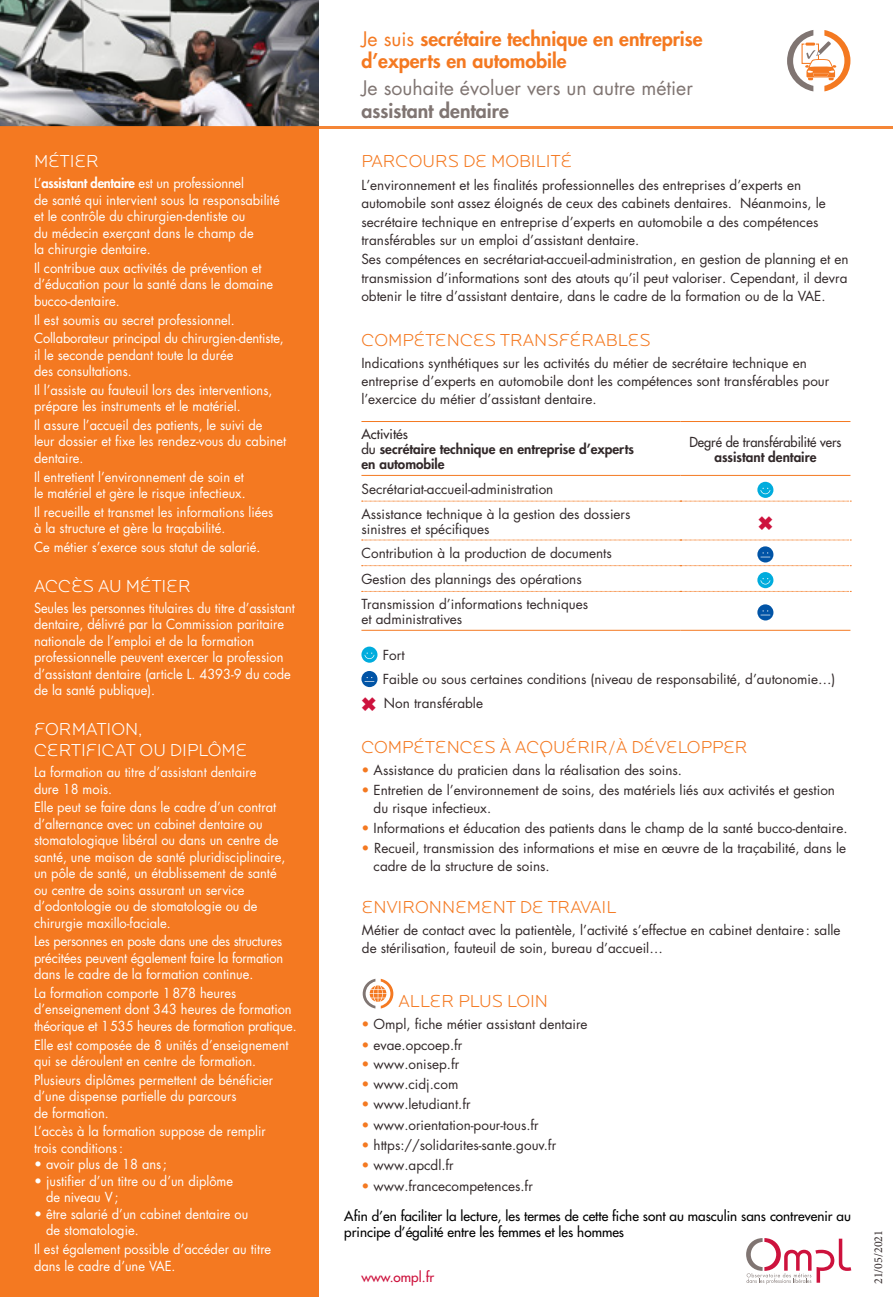
<style>
.page{position:relative;width:893px;height:1297px;background:#fff}
.page>*{position:absolute;margin:0;border:0;box-sizing:border-box;transform-origin:0 0}
.GRAND_TITRE_orange{font:800 19.5px/22.5px "Futura Std";color:#f47921}
.GRAND_TITRE_gris{font:19.5px/22.5px "Futura Std";color:#807572}
.TEXTE{font:300 18px "Locator Display";color:#f47921}
._2_TITRE_blanc{font:300 18px/21px "Locator Display";color:#fff}
._1_TITRE{font:300 18px "Locator Display";color:#f47921}
.TEXTE_blanc{font:13.5px/16.5px "Futura Std";color:#fff;scale:.95 1}
.TEXTE-2{font:13.5px/18.6px "Futura Std";color:#32292a}
.TEXTE-3{font:13.5px/16.5px "Futura Std";color:#fff;scale:.95 1}
.TEXTE_tableau_fag{font:13.5px/15px "Futura Std";color:#32292a}
.t1{font:500 13.5px/16.2px "Futura Std";color:#000}
.TEXTE_blanc-2{font:13.5px/16.5px "Futura Std";color:#fff}
.TITRE_tableau_fag{font:800 13.5px/15px "Futura Std";color:#32292a}
.TEXTE_tableau_centre{font:500 13.5px/15px "Futura Std";color:#32292a;text-align:center;scale:.95 1}
.t2{font:500 13.5px "Futura Std";color:#cd123d}
.t3{font:12px "Minion Pro";color:#32292a}
.s1{font-weight:800}
.s2{font-weight:400}
.s3{font-weight:500}
.s4{color:#cd123d}
.s5{color:#f47921}
</style>
<div class="page">
<img style="left:0;top:0;width:319px;height:126px">
<div style="left:0;top:128px;width:319px;height:1169px;background:#f47921"></div>
<svg style="left:746px;top:1238px;width:105px;height:46px"></svg>
<hr style="left:0;top:126px;width:893px;height:3px;background:#f47921">
<hr style="left:361px;top:475px;width:319px;height:1px;background:#f47921">
<hr style="left:680px;top:421px;width:170px;height:1px;background:#f47921">
<hr style="left:680px;top:475px;width:170px;height:1px;background:#f47921">
<hr style="left:680px;top:630px;width:170px;height:1px;background:#f47921">
<hr style="left:361px;top:421px;width:319px;height:1px;background:#f47921">
<hr style="left:361px;top:630px;width:319px;height:1px;background:#f47921">
<svg style="left:362px;top:482px;width:489px;height:20px"></svg>
<svg style="left:362px;top:540px;width:489px;height:26px"></svg>
<svg style="left:362px;top:572px;width:489px;height:20px"></svg>
<svg style="left:757px;top:604px;width:16px;height:16px"></svg>
<svg style="left:361px;top:647px;width:16px;height:16px"></svg>
<svg style="left:361px;top:671px;width:16px;height:16px"></svg>
<svg style="left:363px;top:979px;width:30px;height:29px"></svg>
<svg style="left:787px;top:30px;width:63px;height:61px"></svg>
<p class="_2_TITRE_blanc" style="left:34px;top:150px;width:67px">MÉTIER</p>
<p class="TEXTE_blanc" style="left:34px;top:175px;width:260px">L’<span class="s1">assistant dentaire</span> est un professionnel<br>de santé qui intervient sous la responsabilité et le contrôle du chirurgien-dentiste ou<br>du médecin exerçant dans le champ de<br>la chirurgie dentaire.</p>
<p class="TEXTE_blanc" style="left:34px;top:260px;width:253px">Il contribue aux activités de prévention et d’éducation pour la santé dans le domaine bucco-dentaire.</p>
<p class="TEXTE_blanc" style="left:34px;top:311px;width:213px">Il est soumis au secret professionnel.</p>
<p class="TEXTE_blanc" style="left:34px;top:330px;width:264px">Collaborateur principal du chirurgien-dentiste, il le seconde pendant toute la durée<br>des consultations.</p>
<p class="TEXTE_blanc" style="left:34px;top:382px;width:252px">Il l’assiste au fauteuil lors des interventions, prépare les instruments et le matériel.</p>
<p class="TEXTE_blanc" style="left:34px;top:417px;width:267px">Il assure l’accueil des patients, le suivi de leur dossier et fixe les rendez-vous du cabinet dentaire.</p>
<p class="TEXTE_blanc" style="left:34px;top:468px;width:224px">Il entretient l’environnement de soin et le matériel et gère le risque infectieux.</p>
<p class="TEXTE_blanc" style="left:34px;top:504px;width:253px">Il recueille et transmet les informations liées à la structure et gère la traçabilité.</p>
<p class="TEXTE_blanc" style="left:34px;top:539px;width:240px">Ce métier s’exerce sous statut de salarié.</p>
<p class="_2_TITRE_blanc" style="left:34px;top:575px;width:158px">ACCÈS AU MÉTIER</p>
<p class="TEXTE-3" style="left:34px;top:600px;width:276px">Seules les personnes titulaires du titre d’assistant dentaire, délivré par la Commission paritaire nationale de l’emploi et de la formation professionnelle peuvent exercer la profession d’assistant dentaire (article L. 4393-9 du code de la santé publique).</p>
<p class="_2_TITRE_blanc" style="left:34px;top:718px;width:215px">FORMATION,<br>CERTIFICAT OU DIPLÔME</p>
<p class="TEXTE_blanc" style="left:34px;top:764px;width:236px">La formation au titre d’assistant dentaire dure 18 mois.</p>
<p class="TEXTE_blanc" style="left:34px;top:799px;width:266px">Elle peut se faire dans le cadre d’un contrat d’alternance avec un cabinet dentaire ou stomatologique libéral ou dans un centre de santé, une maison de santé pluridisciplinaire, un pôle de santé, un établissement de santé ou centre de soins assurant un service d’odontologie ou de stomatologie ou de chirurgie maxillo-faciale.</p>
<p class="TEXTE_blanc" style="left:34px;top:933px;width:264px;text-align:justify">Les personnes en poste dans une des structures précitées peuvent également faire la formation dans le cadre de la formation continue.</p>
<p class="TEXTE_blanc" style="left:34px;top:985px;width:278px">La formation comporte 1878 heures d’enseignement dont 343 heures de formation théorique et 1535 heures de formation pratique.</p>
<p class="TEXTE_blanc" style="left:34px;top:1036px;width:269px">Elle est composée de 8 unités d’enseignement qui se déroulent en centre de formation.</p>
<p class="TEXTE_blanc" style="left:34px;top:1072px;width:253px">Plusieurs diplômes permettent de bénéficier d’une dispense partielle du parcours<br>de formation.</p>
<p class="TEXTE_blanc" style="left:34px;top:1123px;width:245px">L’accès à la formation suppose de remplir trois conditions:</p>
<p class="TEXTE_blanc-2" style="left:34px;top:1156px;width:134px">• avoir plus de 18 ans;</p>
<p class="TEXTE_blanc-2" style="left:46px;top:1173px;width:188px;text-indent:-12px">• justifier d’un titre ou d’un diplôme de niveau V;</p>
<p class="TEXTE_blanc-2" style="left:46px;top:1206px;width:204px;text-indent:-12px">• être salarié d’un cabinet dentaire ou de stomatologie.</p>
<p class="TEXTE_blanc" style="left:34px;top:1241px;width:251px">Il est également possible d’accéder au titre dans le cadre d’une VAE.</p>
<p class="GRAND_TITRE_orange" style="left:361px;top:27px;width:343px"><span class="s2">Je suis</span> secrétaire technique en entreprise d’experts en automobile</p>
<p class="GRAND_TITRE_gris" style="left:361px;top:77px;width:333px">Je souhaite évoluer vers un autre métier <span class="s1">assistant dentaire</span></p>
<p class="TEXTE" style="left:361px;top:151px;width:212px">PARCOURS DE MOBILITÉ</p>
<p class="TEXTE-2" style="left:361px;top:175px;width:489px">L’environnement et les finalités professionnelles des entreprises d’experts en automobile sont assez éloignés de ceux des cabinets dentaires. Néanmoins, le secrétaire technique en entreprise d’experts en automobile a des compétences transférables sur un emploi d’assistant dentaire.<br>Ses compétences en secrétariat-accueil-administration, en gestion de planning et en transmission d’informations sont des atouts qu’il peut valoriser. Cependant, il devra obtenir le titre d’assistant dentaire, dans le cadre de la formation ou de la VAE.</p>
<p class="TEXTE" style="left:361px;top:329px;width:291px">COMPÉTENCES TRANSFÉRABLES</p>
<p class="TEXTE-2" style="left:361px;top:354px;width:470px;line-height:18px">Indications synthétiques sur les activités du métier de secrétaire technique en entreprise d’experts en automobile dont les compétences sont transférables pour l’exercice du métier d’assistant dentaire.</p>
<p class="TITRE_tableau_fag" style="left:361px;top:427px;width:274px"><span class="s3">Activités<br>du</span> secrétaire technique en entreprise d’experts en automobile</p>
<p class="TEXTE_tableau_centre" style="left:689px;top:434px;width:162px">Degré de transférabilité vers <span class="s1">assistant dentaire</span></p>
<p class="TEXTE_tableau_fag" style="left:361px;top:481px;width:193px">Secrétariat-accueil-administration</p>
<p class="TEXTE_tableau_fag" style="left:361px;top:506px;width:270px">Assistance technique à la gestion des dossiers sinistres et spécifiques</p>
<p class="TEXTE_tableau_fag" style="left:361px;top:546px;width:252px">Contribution à la production de documents</p>
<p class="TEXTE_tableau_fag" style="left:361px;top:572px;width:222px">Gestion des plannings des opérations</p>
<p class="TEXTE_tableau_fag" style="left:361px;top:597px;width:228px">Transmission d’informations techniques et administratives</p>
<p class="TEXTE-2" style="left:383px;top:645px;width:24px">Fort</p>
<p class="TEXTE-2" style="left:383px;top:670px;width:454px">Faible ou sous certaines conditions (niveau de responsabilité, d’autonomie…)</p>
<p class="TEXTE-2" style="left:361px;top:694px;width:123px"><span class="s4">✖</span> Non transférable</p>
<p class="_1_TITRE" style="left:361px;top:736px;width:388px">COMPÉTENCES À ACQUÉRIR/À DÉVELOPPER</p>
<p class="TEXTE-2" style="left:361px;top:761px;width:322px"><span class="s5">•</span> Assistance du praticien dans la réalisation des soins.</p>
<p class="TEXTE-2" style="left:374px;top:781px;width:463px;line-height:18px;text-indent:-12px"><span class="s5">•</span> Entretien de l’environnement de soins, des matériels liés aux activités et gestion du risque infectieux.</p>
<p class="TEXTE-2" style="left:361px;top:819px;width:488px"><span class="s5">•</span> Informations et éducation des patients dans le champ de la santé bucco-dentaire.</p>
<p class="TEXTE-2" style="left:374px;top:839px;width:474px;line-height:18px;text-indent:-12px"><span class="s5">•</span> Recueil, transmission des informations et mise en œuvre de la traçabilité, dans le cadre de la structure de soins.</p>
<p class="TEXTE" style="left:362px;top:896px;width:256px">ENVIRONNEMENT DE TRAVAIL</p>
<p class="TEXTE-2" style="left:362px;top:921px;width:480px;line-height:18px">Métier de contact avec la patientèle, l’activité s’effectue en cabinet dentaire : salle de stérilisation, fauteuil de soin, bureau d’accueil…</p>
<p class="_1_TITRE" style="left:399px;top:990px;width:151px">ALLER PLUS LOIN</p>
<p class="TEXTE-2" style="left:361px;top:1015px;width:228px"><span class="s5">•</span> Ompl, fiche métier assistant dentaire</p>
<p class="TEXTE-2" style="left:361px;top:1035px;width:102px"><span class="s5">•</span> evae.opcoep.fr</p>
<p class="TEXTE-2" style="left:361px;top:1055px;width:99px"><span class="s5">•</span> www.onisep.fr</p>
<p class="TEXTE-2" style="left:361px;top:1075px;width:98px"><span class="s5">•</span> www.cidj.com</p>
<p class="TEXTE-2" style="left:361px;top:1095px;width:111px"><span class="s5">•</span> www.letudiant.fr</p>
<p class="TEXTE-2" style="left:361px;top:1115px;width:179px"><span class="s5">•</span> www.orientation-pour-tous.fr</p>
<p class="TEXTE-2" style="left:361px;top:1136px;width:196px"><span class="s5">•</span> https://solidarites-sante.gouv.fr</p>
<p class="TEXTE-2" style="left:361px;top:1156px;width:94px"><span class="s5">•</span> www.apcdl.fr</p>
<p class="TEXTE-2" style="left:361px;top:1176px;width:173px"><span class="s5">•</span> www.francecompetences.fr</p>
<p class="t1" style="left:344px;top:1207px;width:508px">Afin d’en faciliter la lecture, les termes de cette fiche sont au masculin sans contrevenir au principe d’égalité entre les femmes et les hommes</p>
<p class="t2" style="left:361px;top:1268px;width:74px">www.ompl.fr</p>
<p class="t3" style="left:870px;top:1284px;width:56px;rotate:-90deg">21/05/2021</p>
</div>
